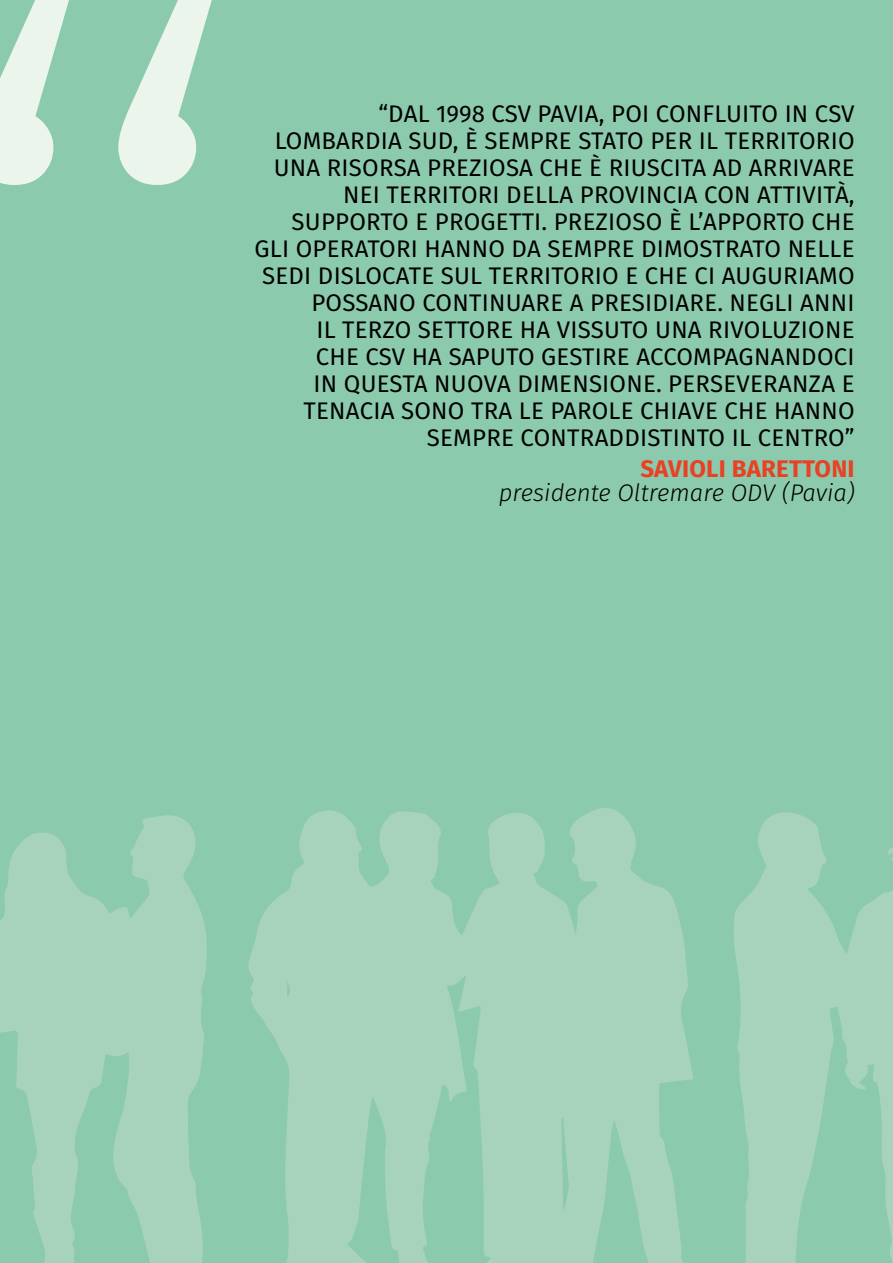
<style>
.page{position:relative;width:893px;height:1263px;background:#8ccaae}
.page>*{position:absolute;margin:0;border:0;box-sizing:border-box;transform-origin:0 0}
.t1{font:24px/27px "Fira Sans";letter-spacing:.01em;color:#000;text-align:right}
.t2{font:italic 300 24px "Fira Sans";color:#000}
.t3{font:700 24px "Fira Sans";letter-spacing:.01em;color:#e84124}
</style>
<div class="page">
<svg style="left:0;top:0;width:212px;height:185px"></svg>
<svg style="left:248px;top:808px;width:445px;height:455px;fill:#a7d2bb"></svg>
<svg style="left:734px;top:812px;width:159px;height:451px;fill:#a7d2bb"></svg>
<svg style="left:0;top:815px;width:207px;height:448px;fill:#a7d2bb"></svg>
<p class="t1" style="left:255px;top:99px;width:602px">“DAL 1998 CSV PAVIA, POI CONFLUITO IN CSV LOMBARDIA SUD, È SEMPRE STATO PER IL TERRITORIO UNA RISORSA PREZIOSA CHE È RIUSCITA AD ARRIVARE NEI TERRITORI DELLA PROVINCIA CON ATTIVITÀ, SUPPORTO E PROGETTI. PREZIOSO È L’APPORTO CHE GLI OPERATORI HANNO DA SEMPRE DIMOSTRATO NELLE SEDI DISLOCATE SUL TERRITORIO E CHE CI AUGURIAMO POSSANO CONTINUARE A PRESIDIARE. NEGLI ANNI<br>IL TERZO SETTORE HA VISSUTO UNA RIVOLUZIONE<br>CHE CSV HA SAPUTO GESTIRE ACCOMPAGNANDOCI<br>IN QUESTA NUOVA DIMENSIONE. PERSEVERANZA E TENACIA SONO TRA LE PAROLE CHIAVE CHE HANNO SEMPRE CONTRADDISTINTO IL CENTRO”</p>
<p class="t3" style="left:640px;top:449px;width:216px">SAVIOLI BARETTONI</p>
<p class="t2" style="left:499px;top:476px;width:357px">presidente Oltremare ODV (Pavia)</p>
</div>
